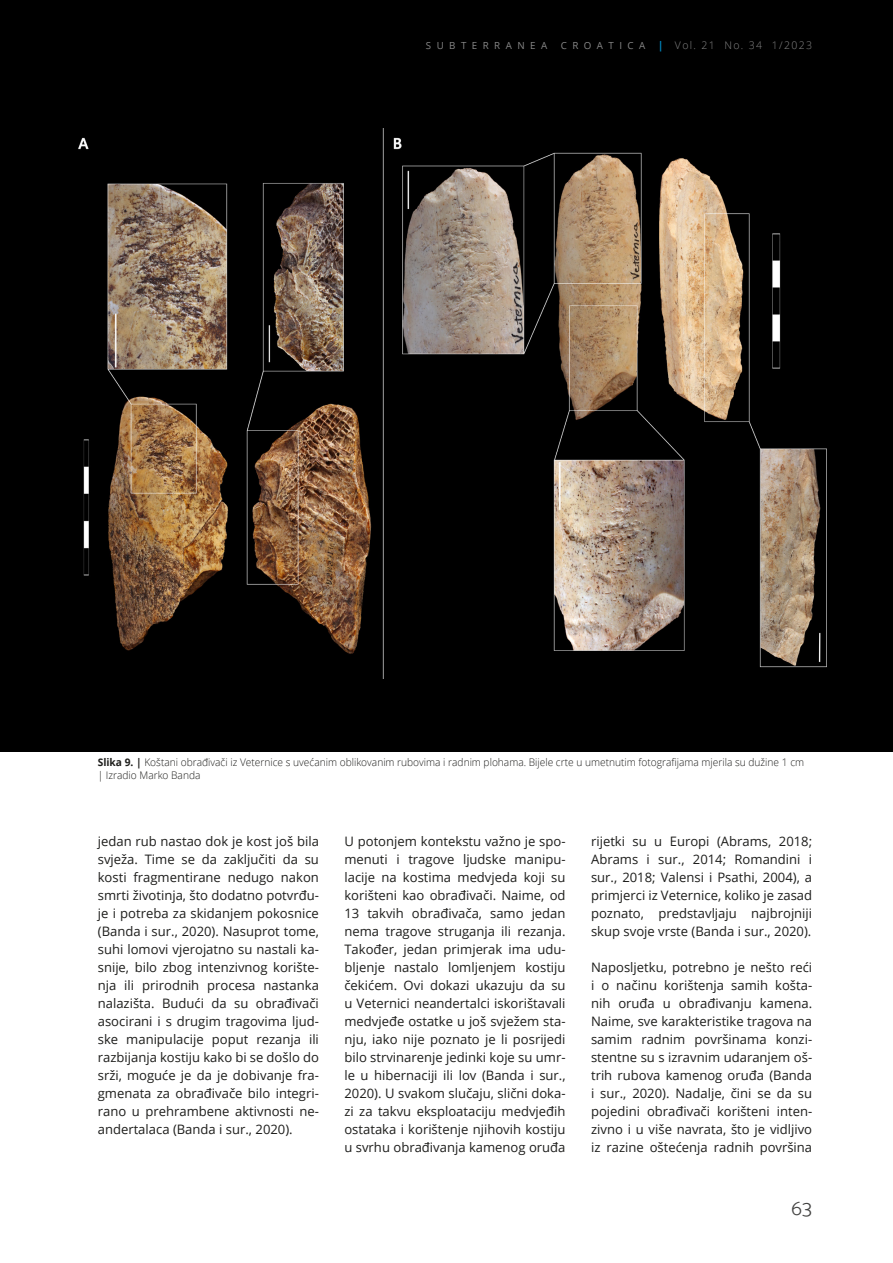
<style>
.page{position:relative;width:893px;height:1263px;background:#fff}
.page>*{position:absolute;margin:0;border:0;box-sizing:border-box;transform-origin:0 0}
.t1{font:300 21px "Catamaran";color:#424241}
.t2{font:13.05px/18px "Open Sans";color:#1d1d1b;text-align:justify}
.t3{font:300 10.5px/12.6px "Open Sans";color:#1d1d1b}
.t4{font:300 10.5px "Open Sans";letter-spacing:.13em;color:#878787}
.t5{font:9.75px "Open Sans";letter-spacing:.56em;color:#878787}
.s1{font-weight:400;font-size:9.75px}
.s2{font-weight:700;color:#0086be}
.s3{font-weight:700}
</style>
<div class="page">
<div style="left:0;top:0;width:893px;height:752px;background:#000"></div>
<img style="left:78px;top:128px;width:749px;height:551px">
<p class="t5" style="left:426px;top:39px;width:123px">SUBTERRANEA</p>
<p class="t4" style="left:561px;top:38px;width:253px"><span class="s1">C R O A T I C A</span> <span class="s2">|</span> Vol. 21 No. 34 1/2023</p>
<p class="t3" style="left:98px;top:756px;width:708px"><span class="s3">Slika 9. |</span> Koštani obrađivači iz Veternice s uvećanim oblikovanim rubovima i radnim plohama. Bijele crte u umetnutim fotografijama mjerila su dužine 1 cm | Izradio Marko Banda</p>
<p class="t2" style="left:98px;top:832px;width:223px">jedan rub nastao dok je kost još bila svježa. Time se da zaključiti da su kosti fragmentirane nedugo nakon smrti životinja, što dodatno potvrđu&shy;je i potreba za skidanjem pokosnice (Banda i sur., 2020). Nasuprot tome, suhi lomovi vjerojatno su nastali ka&shy;snije, bilo zbog intenzivnog korište&shy;nja ili prirodnih procesa nastanka nalazišta. Budući da su obrađivači asocirani i s drugim tragovima ljud&shy;ske manipulacije poput rezanja ili razbijanja kostiju kako bi se došlo do srži, moguće je da je dobivanje fra&shy;gmenata za obrađivače bilo integri&shy;rano u prehrambene aktivnosti ne&shy;andertalaca (Banda i sur., 2020).</p>
<p class="t2" style="left:344px;top:832px;width:223px">U potonjem kontekstu važno je spo&shy;menuti i tragove ljudske manipu&shy;lacije na kostima medvjeda koji su korišteni kao obrađivači. Naime, od 13 takvih obrađivača, samo jedan nema tragove struganja ili rezanja.<br>Također, jedan primjerak ima udu&shy;bljenje nastalo lomljenjem kostiju čekićem. Ovi dokazi ukazuju da su u Veternici neandertalci iskorištavali medvjeđe ostatke u još svježem sta&shy;nju, iako nije poznato je li posrijedi bilo strvinarenje jedinki koje su umr&shy;le u hibernaciji ili lov (Banda i sur., 2020). U svakom slučaju, slični doka&shy;zi za takvu eksploataciju medvjeđih ostataka i korištenje njihovih kostiju u svrhu obrađivanja kamenog oruđa</p>
<p class="t2" style="left:591px;top:832px;width:223px">rijetki su u Europi (Abrams, 2018; Abrams i sur., 2014; Romandini i sur., 2018; Valensi i Psathi, 2004), a primjerci iz Veternice, koliko je zasad poznato, predstavljaju najbrojniji skup svoje vrste (Banda i sur., 2020).</p>
<p class="t2" style="left:591px;top:958px;width:223px">Naposljetku, potrebno je nešto reći i o načinu korištenja samih košta&shy;nih oruđa u obrađivanju kamena.<br>Naime, sve karakteristike tragova na samim radnim površinama konzi&shy;stentne su s izravnim udaranjem oš&shy;trih rubova kamenog oruđa (Banda i sur., 2020). Nadalje, čini se da su pojedini obrađivači korišteni inten&shy;zivno i u više navrata, što je vidljivo iz razine oštećenja radnih površina</p>
<h1 class="t1" style="left:791px;top:1195px;width:22px">63</h1>
</div>
